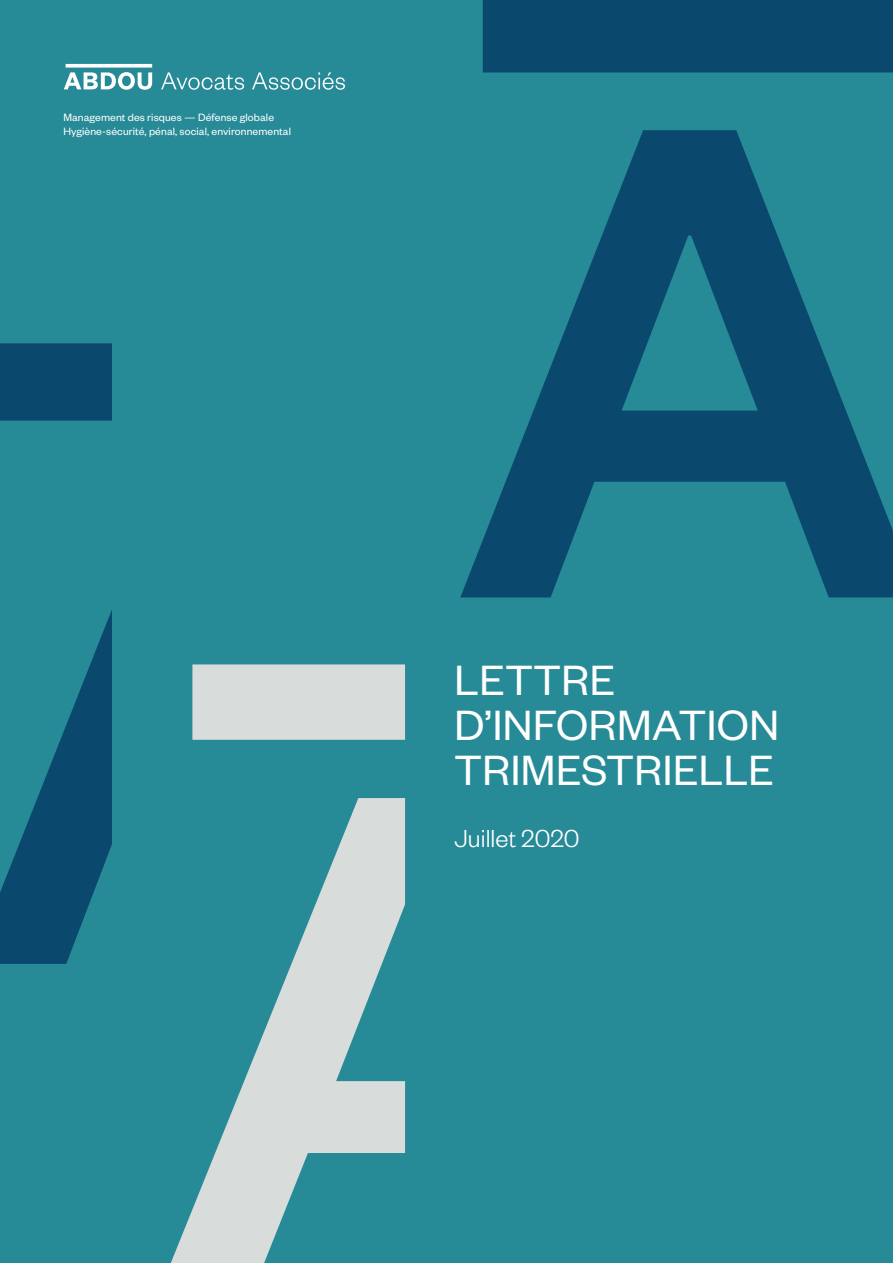
<style>
.page{position:relative;width:893px;height:1263px;background:#278a97}
.page>*{position:absolute;margin:0;border:0;box-sizing:border-box;transform-origin:0 0}
.t1{font:46.5px/45.2px "Founders Grotesk";letter-spacing:.01em;color:#fff}
.t2{font:300 27px "Founders Grotesk";color:#fff}
.t3{font:11.7px/14px "Founders Grotesk";letter-spacing:.01em;color:#fff}
</style>
<div class="page">
<svg style="left:460px;top:0;width:433px;height:597px"></svg>
<svg style="left:171px;top:664px;width:234px;height:599px"></svg>
<svg style="left:0;top:343px;width:112px;height:621px"></svg>
<svg style="left:64px;top:72px;width:88px;height:18px"></svg>
<svg style="left:161px;top:72px;width:83px;height:18px"></svg>
<svg style="left:252px;top:72px;width:93px;height:18px"></svg>
<svg style="left:66px;top:64px;width:86px;height:4px"></svg>
<p class="t3" style="left:63px;top:110px;width:229px">Management des risques — Défense globale<br>Hygiène-sécurité, pénal, social, environnemental</p>
<h1 class="t1" style="left:455px;top:655px;width:326px">LETTRE<br>D’INFORMATION<br>TRIMESTRIELLE</h1>
<h2 class="t2" style="left:455px;top:822px;width:126px">Juillet 2020</h2>
</div>
